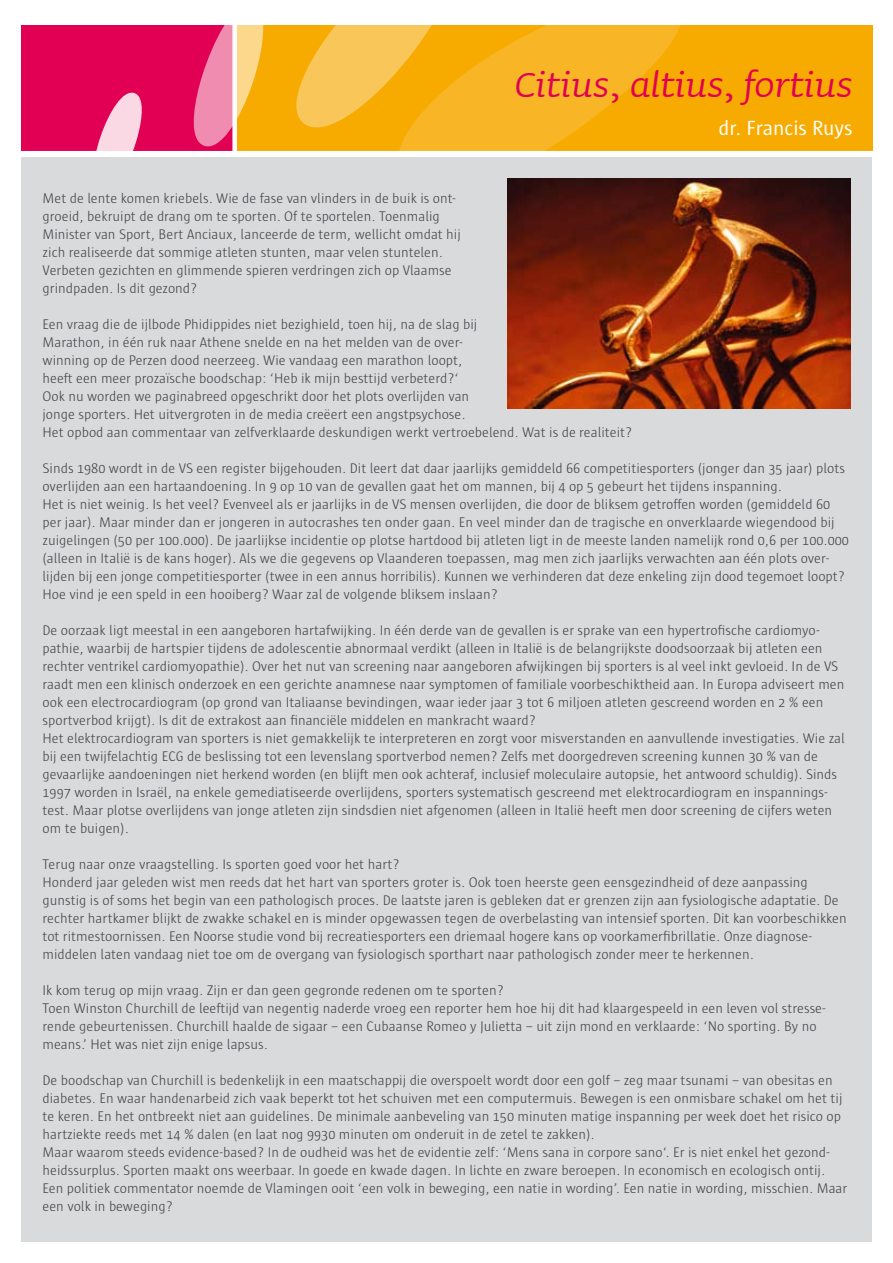
<style>
.page{position:relative;width:893px;height:1263px;background:#fff}
.page>*{position:absolute;margin:0;border:0;box-sizing:border-box;transform-origin:0 0}
.t1{font:italic 46.5px "Sauna";color:#e10053}
.t2{font:21px "Sun";color:#fff}
.t3{font:300 14.25px/18px "Sun";color:#454347}
</style>
<div class="page">
<div style="left:235px;top:26px;width:638px;height:127px;background:#f7aa00"></div>
<div style="left:21px;top:26px;width:213px;height:127px;background:#e10053"></div>
<svg style="left:189px;top:25px;width:78px;height:122px"></svg>
<svg style="left:399px;top:25px;width:283px;height:126px;fill:#f8b626"></svg>
<svg style="left:292px;top:25px;width:170px;height:109px"></svg>
<svg style="left:96px;top:93px;width:46px;height:58px"></svg>
<div style="left:232px;top:12px;width:5px;height:143px;background:#fff"></div>
<hr style="left:13px;top:151px;width:869px;height:4px;background:#fff">
<div style="left:21px;top:157px;width:851px;height:1085px;background:#d8dadc"></div>
<img style="left:508px;top:179px;width:342px;height:229px">
<h1 class="t1" style="left:514px;top:54px;width:340px">Citius, altius, fortius</h1>
<h2 class="t2" style="left:719px;top:117px;width:136px">dr. Francis Ruys</h2>
<p class="t3" style="left:43px;top:189px;width:420px">Met de lente komen kriebels. Wie de fase van vlinders in de buik is ont&shy;groeid, bekruipt de drang om te sporten. Of te sportelen. Toenmalig Minister van Sport, Bert Anciaux, lanceerde de term, wellicht omdat hij zich realiseerde dat sommige atleten stunten, maar velen stuntelen.<br>Verbeten gezichten en glimmende spieren verdringen zich op Vlaamse grindpaden. Is dit gezond?</p>
<p class="t3" style="left:43px;top:315px;width:591px">Een vraag die de ijlbode Phidippides niet bezighield, toen hij, na de slag bij<br>Marathon, in één ruk naar Athene snelde en na het melden van de over-<br>winning op de Perzen dood neerzeeg. Wie vandaag een marathon loopt,<br>heeft een meer prozaïsche boodschap: ‘Heb ik mijn besttijd verbeterd?‘<br>Ook nu worden we paginabreed opgeschrikt door het plots overlijden van<br>jonge sporters. Het uitvergroten in de media creëert een angstpsychose.<br>Het opbod aan commentaar van zelfverklaarde deskundigen werkt vertroebelend. Wat is de realiteit?</p>
<p class="t3" style="left:43px;top:459px;width:808px">Sinds 1980 wordt in de VS een register bijgehouden. Dit leert dat daar jaarlijks gemiddeld 66 competitiesporters (jonger dan 35 jaar) plots overlijden aan een hartaandoening. In 9 op 10 van de gevallen gaat het om mannen, bij 4 op 5 gebeurt het tijdens inspanning.<br>Het is niet weinig. Is het veel? Evenveel als er jaarlijks in de VS mensen overlijden, die door de bliksem getroffen worden (gemiddeld 60 per jaar). Maar minder dan er jongeren in autocrashes ten onder gaan. En veel minder dan de tragische en onverklaarde wiegendood bij zuigelingen (50 per 100.000). De jaarlijkse incidentie op plotse hartdood bij atleten ligt in de meeste landen namelijk rond 0,6 per 100.000 (alleen in Italië is de kans hoger). Als we die gegevens op Vlaanderen toepassen, mag men zich jaarlijks verwachten aan één plots over&shy;lijden bij een jonge competitiesporter (twee in een annus horribilis). Kunnen we verhinderen dat deze enkeling zijn dood tegemoet loopt?<br>Hoe vind je een speld in een hooiberg? Waar zal de volgende bliksem inslaan?</p>
<p class="t3" style="left:43px;top:621px;width:804px">De oorzaak ligt meestal in een aangeboren hartafwijking. In één derde van de gevallen is er sprake van een hypertrofische cardiomyo&shy;pathie, waarbij de hartspier tijdens de adolescentie abnormaal verdikt (alleen in Italië is de belangrijkste doodsoorzaak bij atleten een rechter ventrikel cardiomyopathie). Over het nut van screening naar aangeboren afwijkingen bij sporters is al veel inkt gevloeid. In de VS raadt men een klinisch onderzoek en een gerichte anamnese naar symptomen of familiale voorbeschiktheid aan. In Europa adviseert men ook een electrocardiogram (op grond van Italiaanse bevindingen, waar ieder jaar 3 tot 6 miljoen atleten gescreend worden en 2 % een sportverbod krijgt). Is dit de extrakost aan financiële middelen en mankracht waard?<br>Het elektrocardiogram van sporters is niet gemakkelijk te interpreteren en zorgt voor misverstanden en aanvullende investigaties. Wie zal bij een twijfelachtig ECG de beslissing tot een levenslang sportverbod nemen? Zelfs met doorgedreven screening kunnen 30 % van de gevaarlijke aandoeningen niet herkend worden (en blijft men ook achteraf, inclusief moleculaire autopsie, het antwoord schuldig). Sinds 1997 worden in Israël, na enkele gemediatiseerde overlijdens, sporters systematisch gescreend met elektrocardiogram en inspannings&shy;test. Maar plotse overlijdens van jonge atleten zijn sindsdien niet afgenomen (alleen in Italië heeft men door screening de cijfers weten om te buigen).</p>
<p class="t3" style="left:43px;top:855px;width:806px">Terug naar onze vraagstelling. Is sporten goed voor het hart?<br>Honderd jaar geleden wist men reeds dat het hart van sporters groter is. Ook toen heerste geen eensgezindheid of deze aanpassing gunstig is of soms het begin van een pathologisch proces. De laatste jaren is gebleken dat er grenzen zijn aan fysiologische adaptatie. De rechter hartkamer blijkt de zwakke schakel en is minder opgewassen tegen de overbelasting van intensief sporten. Dit kan voorbeschikken tot ritmestoornissen. Een Noorse studie vond bij recreatiesporters een driemaal hogere kans op voorkamerfibrillatie. Onze diagnose&shy;middelen laten vandaag niet toe om de overgang van fysiologisch sporthart naar pathologisch zonder meer te herkennen.</p>
<p class="t3" style="left:43px;top:981px;width:784px">Ik kom terug op mijn vraag. Zijn er dan geen gegronde redenen om te sporten?<br>Toen Winston Churchill de leeftijd van negentig naderde vroeg een reporter hem hoe hij dit had klaargespeeld in een leven vol stresse&shy;rende gebeurtenissen. Churchill haalde de sigaar – een Cubaanse Romeo y Julietta – uit zijn mond en verklaarde: ‘No sporting. By no means.’ Het was niet zijn enige lapsus.</p>
<p class="t3" style="left:43px;top:1071px;width:806px">De boodschap van Churchill is bedenkelijk in een maatschappij die overspoelt wordt door een golf – zeg maar tsunami – van obesitas en diabetes. En waar handenarbeid zich vaak beperkt tot het schuiven met een computermuis. Bewegen is een onmisbare schakel om het tij te keren. En het ontbreekt niet aan guidelines. De minimale aanbeveling van 150 minuten matige inspanning per week doet het risico op hartziekte reeds met 14 % dalen (en laat nog 9930 minuten om onderuit in de zetel te zakken).<br>Maar waarom steeds evidence-based? In de oudheid was het de evidentie zelf: ‘Mens sana in corpore sano‘. Er is niet enkel het gezond&shy;heidssurplus. Sporten maakt ons weerbaar. In goede en kwade dagen. In lichte en zware beroepen. In economisch en ecologisch ontij.<br>Een politiek commentator noemde de Vlamingen ooit ‘een volk in beweging, een natie in wording’. Een natie in wording, misschien. Maar een volk in beweging?</p>
</div>
